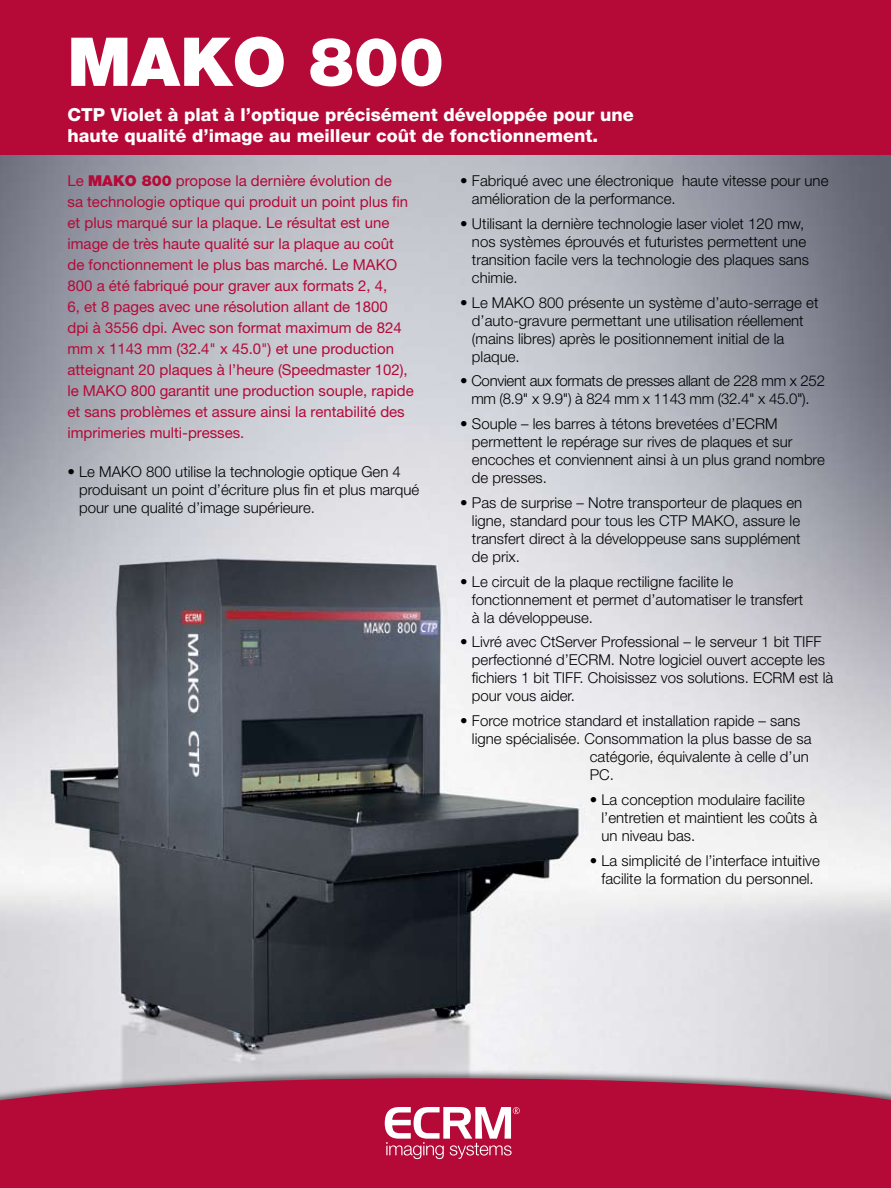
<style>
.page{position:relative;width:891px;height:1188px;background:#fff}
.page>*{position:absolute;margin:0;border:0;box-sizing:border-box;transform-origin:0 0}
.t1{font:900 67.5px "Helvetica Neue LT Std";color:#fff}
.t2{font:800 18px/21.6px "Helvetica Neue LT Std";color:#fff}
.t3{font:300 15px/18px "Helvetica Neue LT Std";color:#000}
.t4{font:15px/21px "Helvetica Neue LT Std";color:#b50938}
.t5{font:300 15px/18px "Helvetica Neue LT Std";letter-spacing:-.02em;color:#000;text-align:center}
.s1{font-weight:900}
</style>
<div class="page">
<img style="left:0;top:155px;width:891px;height:914px">
<div style="left:0;top:0;width:891px;height:155px;background:#b50938"></div>
<div style="left:0;top:1069px;width:891px;height:119px;background:#000;opacity:.55"></div>
<div style="left:0;top:1078px;width:891px;height:110px;background:#b50938"></div>
<svg style="left:385px;top:1107px;width:135px;height:52px"></svg>
<h1 class="t1" style="left:68px;top:22px;width:378px">MAKO 800</h1>
<p class="t2" style="left:68px;top:104px;width:568px">CTP Violet à plat à l’optique précisément développée pour une haute qualité d’image au meilleur coût de fonctionnement.</p>
<p class="t4" style="left:68px;top:170px;width:348px">Le <span class="s1">MAKO 800</span> propose la dernière évolution de<br>sa technologie optique qui produit un point plus fin et plus marqué sur la plaque. Le résultat est une image de très haute qualité sur la plaque au coût de fonctionnement le plus bas marché. Le MAKO 800 a été fabriqué pour graver aux formats 2, 4,<br>6, et 8 pages avec une résolution allant de 1800<br>dpi à 3556 dpi. Avec son format maximum de 824 mm x 1143 mm (32.4" x 45.0") et une production atteignant 20 plaques à l’heure (Speedmaster 102), le MAKO 800 garantit une production souple, rapide et sans problèmes et assure ainsi la rentabilité des imprimeries multi-presses.</p>
<p class="t3" style="left:79px;top:463px;width:342px;text-indent:-12px">• Le MAKO 800 utilise la technologie optique Gen 4 produisant un point d’écriture plus fin et plus marqué pour une qualité d’image supérieure.</p>
<p class="t3" style="left:472px;top:172px;width:358px;text-indent:-12px">• Fabriqué avec une électronique haute vitesse pour une amélioration de la performance.</p>
<p class="t3" style="left:472px;top:214px;width:339px;text-indent:-12px">• Utilisant la dernière technologie laser violet 120 mw, nos systèmes éprouvés et futuristes permettent une transition facile vers la technologie des plaques sans chimie.</p>
<p class="t3" style="left:472px;top:293px;width:348px;text-indent:-12px">• Le MAKO 800 présente un système d’auto-serrage et d’auto-gravure permettant une utilisation réellement (mains libres) après le positionnement initial de la plaque.</p>
<p class="t5" style="left:460px;top:372px;width:366px">• Convient aux formats de presses allant de 228 mm x 252 mm (8.9" x 9.9") à 824 mm x 1143 mm (32.4" x 45.0").</p>
<p class="t3" style="left:472px;top:415px;width:354px;text-indent:-12px">• Souple – les barres à tétons brevetées d’ECRM permettent le repérage sur rives de plaques et sur encoches et conviennent ainsi à un plus grand nombre de presses.</p>
<p class="t3" style="left:472px;top:493px;width:332px;text-indent:-12px">• Pas de surprise – Notre transporteur de plaques en ligne, standard pour tous les CTP MAKO, assure le transfert direct à la développeuse sans supplément de prix.</p>
<p class="t3" style="left:472px;top:572px;width:333px;text-indent:-12px">• Le circuit de la plaque rectiligne facilite le fonctionnement et permet d’automatiser le transfert à la développeuse.</p>
<p class="t3" style="left:472px;top:633px;width:363px;text-indent:-12px">• Livré avec CtServer Professional – le serveur 1 bit TIFF perfectionné d’ECRM. Notre logiciel ouvert accepte les fichiers 1 bit TIFF. Choisissez vos solutions. ECRM est là pour vous aider.</p>
<p class="t3" style="left:460px;top:712px;width:342px">• Force motrice standard et installation rapide – sans</p>
<p class="t3" style="left:472px;top:730px;width:341px">ligne spécialisée. Consommation la plus basse de sa</p>
<p class="t3" style="left:590px;top:748px;width:220px">catégorie, équivalente à celle d’un</p>
<p class="t3" style="left:590px;top:766px;width:26px">PC.</p>
<p class="t3" style="left:602px;top:790px;width:217px;text-indent:-12px">• La conception modulaire facilite l’entretien et maintient les coûts à un niveau bas.</p>
<p class="t3" style="left:590px;top:851px;width:232px;text-align:center">• La simplicité de l’interface intuitive facilite la formation du personnel.</p>
</div>
